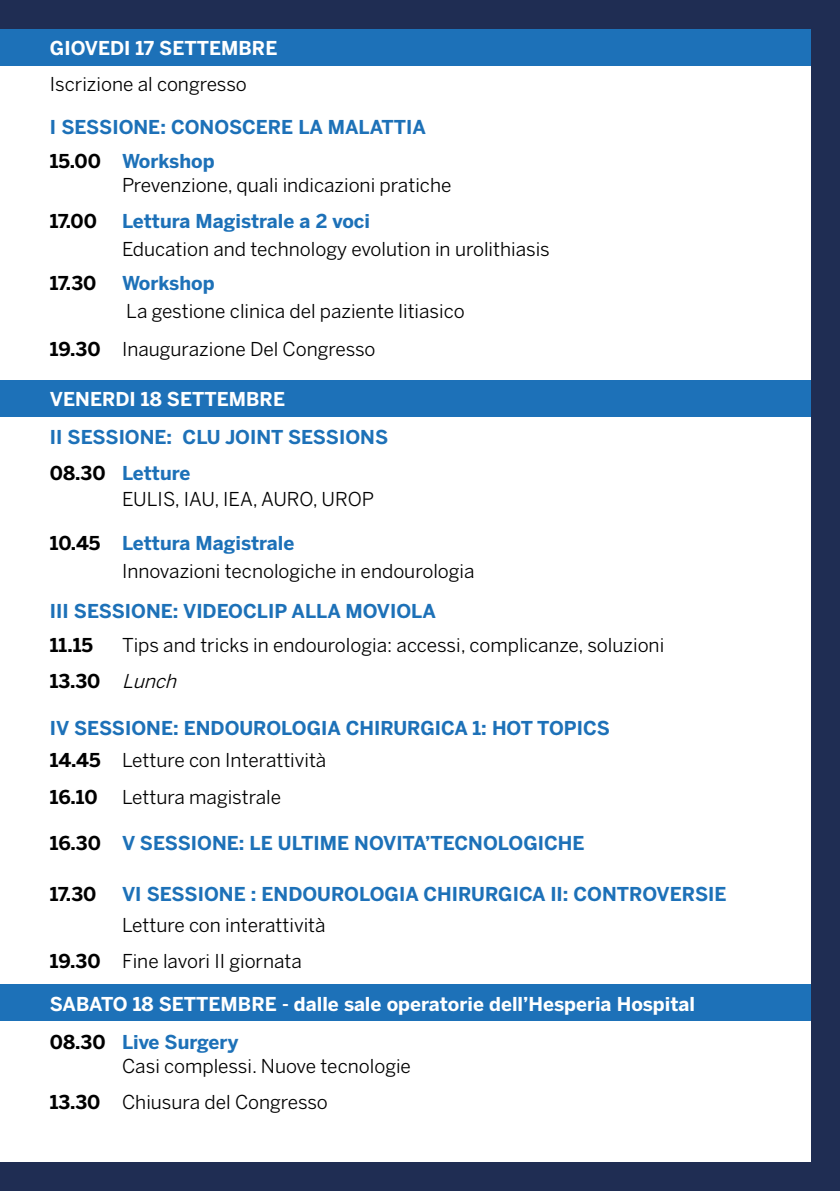
<style>
.page{position:relative;width:840px;height:1191px;background:#fff}
.page>*{position:absolute;margin:0;border:0;box-sizing:border-box;transform-origin:0 0}
.t1{font:19px/36px "Benton Sans";color:#000}
.t2{font:700 19px/34px "Benton Sans";color:#1d71b8}
.t3{font:700 19px/38px "Benton Sans";color:#fff}
.t4{font:700 19px "Benton Sans";letter-spacing:-.005em;color:#000}
.s1{color:#000}
.s2{font-weight:700}
.s3{font-weight:700;color:#1d71b8}
.s4{font-style:italic}
.s5{font-weight:400;color:#000}
.s6{color:#1d71b8}
</style>
<div class="page">
<div style="left:0;top:0;width:839px;height:1191px;background:#1f2d53"></div>
<div style="left:0;top:29px;width:810px;height:1132px;background:#fff"></div>
<div style="left:0;top:29px;width:810px;height:37px;background:#1d71b8"></div>
<div style="left:0;top:380px;width:810px;height:36px;background:#1d71b8"></div>
<div style="left:0;top:984px;width:810px;height:36px;background:#1d71b8"></div>
<p class="t3" style="left:50px;top:29px;width:229px">GIOVEDI 17 SETTEMBRE</p>
<p class="t1" style="left:50px;top:66px;width:198px">Iscrizione al congresso</p>
<p class="t2" style="left:50px;top:111px;width:377px">I SESSIONE: CONOSCERE LA MALATTIA<br><span class="s1">15.00</span> Workshop</p>
<p class="t1" style="left:122px;top:167px;width:331px">Prevenzione, quali indicazioni pratiche</p>
<p class="t4" style="left:50px;top:209px;width:49px">17.00</p>
<p class="t2" style="left:122px;top:205px;width:249px">Lettura Magistrale a 2 voci</p>
<p class="t1" style="left:122px;top:231px;width:429px">Education and technology evolution in urolithiasis</p>
<p class="t4" style="left:50px;top:271px;width:48px">17.30</p>
<p class="t2" style="left:122px;top:267px;width:94px">Workshop</p>
<p class="t1" style="left:50px;top:292px;width:416px;line-height:38px;text-indent:76px">La gestione clinica del paziente litiasico<br><span class="s2">19.30</span> Inaugurazione Del Congresso</p>
<p class="t3" style="left:50px;top:381px;width:236px">VENERDI 18 SETTEMBRE</p>
<p class="t2" style="left:50px;top:420px;width:339px;line-height:36px">II SESSIONE: CLU JOINT SESSIONS<br><span class="s1">08.30</span> Letture</p>
<p class="t1" style="left:122px;top:481px;width:253px">EULIS, IAU, IEA, AURO, UROP</p>
<p class="t1" style="left:122px;top:529px;width:354px;line-height:28px;text-indent:-72px"><span class="s2">10.45</span> <span class="s3">Lettura Magistrale<br></span>Innovazioni tecnologiche in endourologia</p>
<p class="t2" style="left:50px;top:595px;width:387px">III SESSIONE: VIDEOCLIP ALLA MOVIOLA</p>
<p class="t4" style="left:50px;top:633px;width:45px">11.15</p>
<p class="t1" style="left:50px;top:627px;width:615px;text-indent:72px">Tips and tricks in endourologia: accessi, complicanze, soluzioni<br><span class="s2">13.30</span> <span class="s4">Lunch</span></p>
<p class="t2" style="left:50px;top:713px;width:561px;line-height:32px">IV SESSIONE: ENDOUROLOGIA CHIRURGICA 1: HOT TOPICS<br><span class="s1">14.45</span> <span class="s5">Letture con Interattività</span></p>
<p class="t4" style="left:50px;top:784px;width:49px">16.10</p>
<p class="t1" style="left:122px;top:778px;width:161px">Lettura magistrale</p>
<p class="t2" style="left:50px;top:826px;width:536px"><span class="s1">16.30</span> V SESSIONE: LE ULTIME NOVITA’TECNOLOGICHE</p>
<p class="t4" style="left:50px;top:881px;width:48px">17.30</p>
<p class="t2" style="left:122px;top:877px;width:605px">VI SESSIONE : ENDOUROLOGIA CHIRURGICA II: CONTROVERSIE</p>
<p class="t1" style="left:50px;top:906px;width:277px;text-indent:72px">Letture con interattività<br><span class="s2">19.30</span> Fine lavori II giornata</p>
<p class="t3" style="left:50px;top:985px;width:646px">SABATO 18 SETTEMBRE - dalle sale operatorie dell’Hesperia Hospital<br><span class="s1">08.30</span> <span class="s6">Live Surgery</span></p>
<p class="t1" style="left:50px;top:1047px;width:362px;text-indent:72px">Casi complessi. Nuove tecnologie<br><span class="s2">13.30</span> Chiusura del Congresso</p>
</div>
